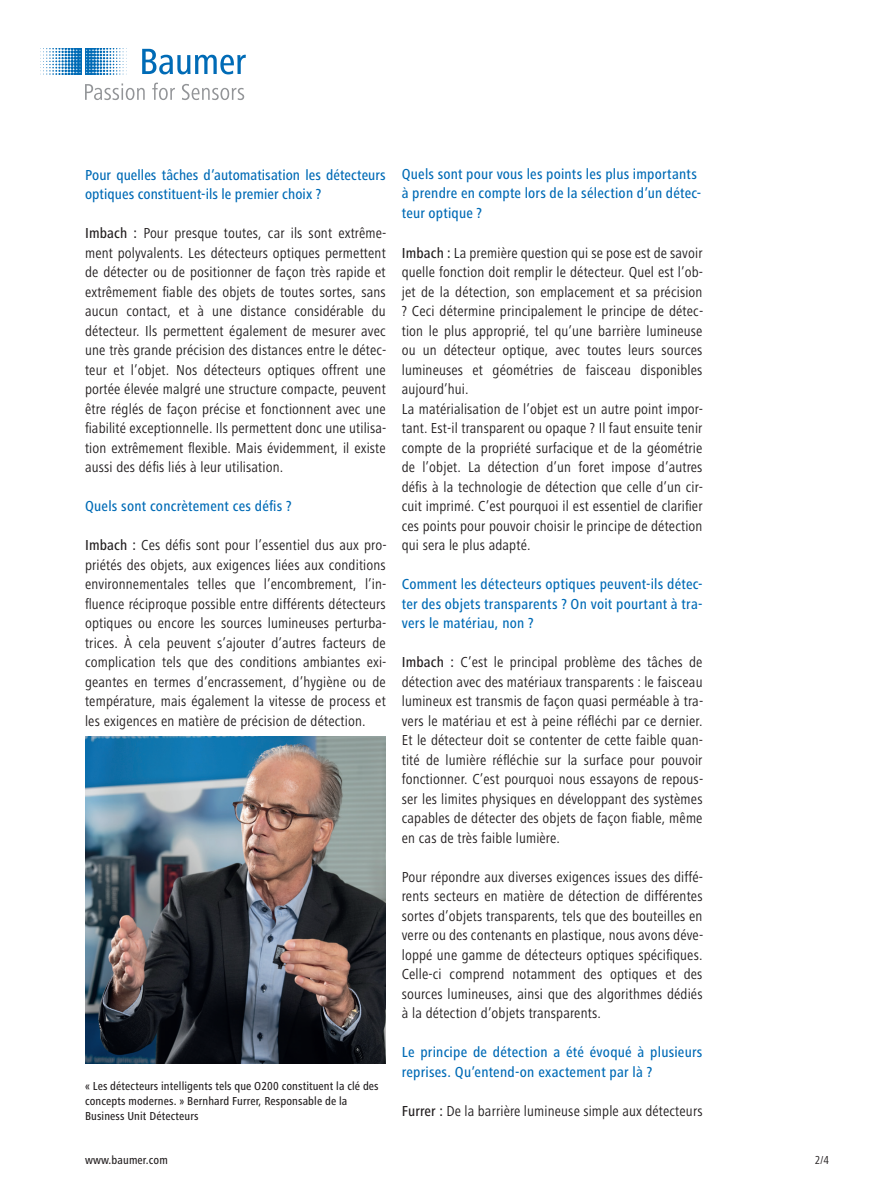
<style>
.page{position:relative;width:893px;height:1188px;background:#fff}
.page>*{position:absolute;margin:0;border:0;box-sizing:border-box;transform-origin:0 0}
.t1{font:condensed 15px/19.5px "Frutiger Next LT";letter-spacing:.01em;color:#231f20;text-align:justify}
.t2{font:500 condensed 15px/19.5px "Frutiger Next LT";letter-spacing:.015em;color:#006bb6}
.t3{font:500 condensed 12px/15px "Frutiger Next LT";letter-spacing:.01em;color:#231f20}
.t4{font:condensed 12px "Frutiger Next LT";color:#231f20}
.s1{font-weight:500}
</style>
<div class="page">
<img style="left:85px;top:736px;width:301px;height:328px">
<svg style="left:142px;top:49px;width:104px;height:25px"></svg>
<svg style="left:40px;top:49px;width:87px;height:26px"></svg>
<svg style="left:85px;top:83px;width:60px;height:17px"></svg>
<svg style="left:152px;top:83px;width:23px;height:17px"></svg>
<svg style="left:182px;top:84px;width:62px;height:16px"></svg>
<p class="t2" style="left:85px;top:165px;width:302px">Pour quelles tâches d’automatisation les détecteurs optiques constituent-ils le premier choix ?</p>
<p class="t1" style="left:85px;top:223px;width:303px"><span class="s1">Imbach :</span> Pour presque toutes, car ils sont extrême&shy;ment polyvalents. Les détecteurs optiques permettent de détecter ou de positionner de façon très rapide et extrêmement fiable des objets de toutes sortes, sans aucun contact, et à une distance considérable du détecteur. Ils permettent également de mesurer avec une très grande précision des distances entre le détec&shy;teur et l’objet. Nos détecteurs optiques offrent une portée élevée malgré une structure compacte, peuvent être réglés de façon précise et fonctionnent avec une fiabilité exceptionnelle. Ils permettent donc une utilisa&shy;tion extrêmement flexible. Mais évidemment, il existe aussi des défis liés à leur utilisation.</p>
<p class="t2" style="left:85px;top:496px;width:208px">Quels sont concrètement ces défis ?</p>
<p class="t1" style="left:85px;top:535px;width:303px"><span class="s1">Imbach :</span> Ces défis sont pour l’essentiel dus aux pro&shy;priétés des objets, aux exigences liées aux conditions environnementales telles que l’encombrement, l’in&shy;fluence réciproque possible entre différents détecteurs optiques ou encore les sources lumineuses perturba&shy;trices. À cela peuvent s’ajouter d’autres facteurs de complication tels que des conditions ambiantes exi&shy;geantes en termes d’encrassement, d’hygiène ou de température, mais également la vitesse de process et les exigences en matière de précision de détection.</p>
<p class="t3" style="left:85px;top:1079px;width:295px">« Les détecteurs intelligents tels que O200 constituent la clé des concepts modernes. » Bernhard Furrer, Responsable de la<br>Business Unit Détecteurs</p>
<p class="t3" style="left:85px;top:1152px;width:84px">www.baumer.com</p>
<p class="t2" style="left:402px;top:164px;width:301px">Quels sont pour vous les points les plus importants à prendre en compte lors de la sélection d’un détec&shy;teur optique ?</p>
<p class="t1" style="left:402px;top:243px;width:303px;text-align:left"><span class="s1">Imbach :</span> La première question qui se pose est de savoir quelle fonction doit remplir le détecteur. Quel est l’ob&shy;jet de la détection, son emplacement et sa précision ? Ceci détermine principalement le principe de détec&shy;tion le plus approprié, tel qu’une barrière lumineuse ou un détecteur optique, avec toutes leurs sources lumineuses et géométries de faisceau disponibles aujourd’hui.<br>La matérialisation de l’objet est un autre point impor&shy;tant. Est-il transparent ou opaque ? Il faut ensuite tenir compte de la propriété surfacique et de la géométrie de l’objet. La détection d’un foret impose d’autres défis à la technologie de détection que celle d’un cir&shy;cuit imprimé. C’est pourquoi il est essentiel de clarifier ces points pour pouvoir choisir le principe de détection qui sera le plus adapté.</p>
<p class="t2" style="left:402px;top:574px;width:302px;text-align:justify">Comment les détecteurs optiques peuvent-ils détec&shy;ter des objets transparents ? On voit pourtant à tra&shy;vers le matériau, non ?</p>
<p class="t1" style="left:402px;top:652px;width:303px"><span class="s1">Imbach :</span> C’est le principal problème des tâches de détection avec des matériaux transparents : le faisceau lumineux est transmis de façon quasi perméable à tra&shy;vers le matériau et est à peine réfléchi par ce dernier.<br>Et le détecteur doit se contenter de cette faible quan&shy;tité de lumière réfléchie sur la surface pour pouvoir fonctionner. C’est pourquoi nous essayons de repous&shy;ser les limites physiques en développant des systèmes capables de détecter des objets de façon fiable, même en cas de très faible lumière.</p>
<p class="t1" style="left:402px;top:867px;width:303px">Pour répondre aux diverses exigences issues des diffé&shy;rents secteurs en matière de détection de différentes sortes d’objets transparents, tels que des bouteilles en verre ou des contenants en plastique, nous avons déve&shy;loppé une gamme de détecteurs optiques spécifiques.<br>Celle-ci comprend notamment des optiques et des sources lumineuses, ainsi que des algorithmes dédiés à la détection d’objets transparents.</p>
<p class="t2" style="left:402px;top:1042px;width:302px">Le principe de détection a été évoqué à plusieurs reprises. Qu’entend-on exactement par là ?</p>
<p class="t1" style="left:402px;top:1101px;width:302px"><span class="s1">Furrer :</span> De la barrière lumineuse simple aux détecteurs</p>
<p class="t4" style="left:815px;top:1153px;width:16px">2/4</p>
</div>
